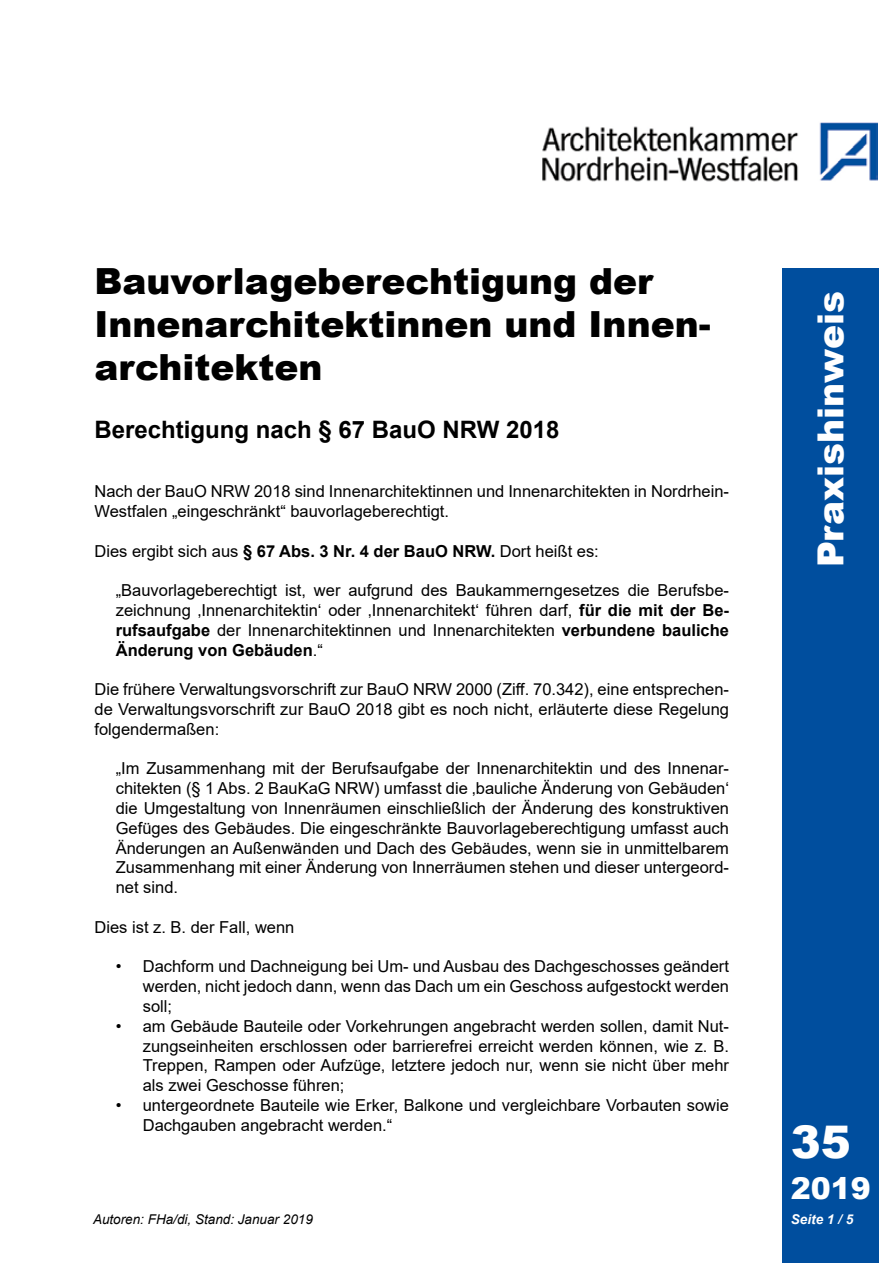
<style>
.page{position:relative;width:893px;height:1263px;background:#fff}
.page>*{position:absolute;margin:0;border:0;box-sizing:border-box;transform-origin:0 0}
.t1{font:900 45px "Arial";color:#fff}
.t2{font:900 36px/43.2px "Arial";color:#000}
.t3{font:900 36px "Arial";color:#fff}
.t4{font:900 30px "Arial";color:#fff}
.t5{font:700 24px "Arial";color:#000}
.t6{font:16.5px/19.8px "Arial";color:#000;text-align:justify}
.t7{font:italic 13.5px "Arial";color:#000}
.t8{font:italic 700 13.5px "Arial";color:#fff}
.s1{font-weight:700}
</style>
<div class="page">
<img style="left:542px;top:122px;width:336px;height:60px">
<div style="left:782px;top:268px;width:96px;height:995px;background:#004e9e"></div>
<h2 class="t2" style="left:94px;top:258px;width:618px">Bauvorlageberechtigung der<br>Innenarchitektinnen und Innen&shy;architekten</h2>
<h3 class="t5" style="left:94px;top:412px;width:467px">Berechtigung nach § 67 BauO NRW 2018</h3>
<p class="t6" style="left:94px;top:481px;width:636px">Nach der BauO NRW 2018 sind Innenarchitektinnen und Innenarchitekten in Nordrhein-<br>Westfalen „eingeschränkt“ bauvorlageberechtigt.</p>
<p class="t6" style="left:94px;top:541px;width:506px">Dies ergibt sich aus <span class="s1">§ 67 Abs. 3 Nr. 4 der BauO NRW.</span> Dort heißt es:</p>
<p class="t6" style="left:116px;top:580px;width:615px">„Bauvorlageberechtigt ist, wer aufgrund des Baukammerngesetzes die Berufsbe&shy;zeichnung ‚Innenarchitektin‘ oder ‚Innenarchitekt‘ führen darf, <span class="s1">für die mit der Be&shy;rufsaufgabe</span> der Innenarchitektinnen und Innenarchitekten <span class="s1">verbundene bauliche Änderung von Gebäuden</span>.“</p>
<p class="t6" style="left:95px;top:679px;width:636px">Die frühere Verwaltungsvorschrift zur BauO NRW 2000 (Ziff. 70.342), eine entsprechen&shy;de Verwaltungsvorschrift zur BauO 2018 gibt es noch nicht, erläuterte diese Regelung folgendermaßen:</p>
<p class="t6" style="left:116px;top:758px;width:615px">„Im Zusammenhang mit der Berufsaufgabe der Innenarchitektin und des Innenar&shy;chitekten (§ 1 Abs. 2 BauKaG NRW) umfasst die ‚bauliche Änderung von Gebäuden‘ die Umgestaltung von Innenräumen einschließlich der Änderung des konstruktiven Gefüges des Gebäudes. Die eingeschränkte Bauvorlageberechtigung umfasst auch Änderungen an Außenwänden und Dach des Gebäudes, wenn sie in unmittelbarem Zusammenhang mit einer Änderung von Innerräumen stehen und dieser untergeord&shy;net sind.</p>
<p class="t6" style="left:95px;top:917px;width:201px">Dies ist z. B. der Fall, wenn</p>
<p class="t6" style="left:143px;top:956px;width:588px;text-indent:-27px">• Dachform und Dachneigung bei Um- und Ausbau des Dachgeschosses geändert werden, nicht jedoch dann, wenn das Dach um ein Geschoss aufgestockt werden soll;</p>
<p class="t6" style="left:143px;top:1016px;width:588px;text-indent:-27px">• am Gebäude Bauteile oder Vorkehrungen angebracht werden sollen, damit Nut&shy;zungseinheiten erschlossen oder barrierefrei erreicht werden können, wie z. B.<br>Treppen, Rampen oder Aufzüge, letztere jedoch nur, wenn sie nicht über mehr als zwei Geschosse führen;</p>
<p class="t6" style="left:143px;top:1095px;width:588px;text-indent:-27px">• untergeordnete Bauteile wie Erker, Balkone und vergleichbare Vorbauten sowie<br>Dachgauben angebracht werden.“</p>
<h2 class="t3" style="left:805px;top:567px;width:278px;rotate:-90deg">Praxishinweis</h2>
<h1 class="t1" style="left:791px;top:1109px;width:62px">35</h1>
<h3 class="t4" style="left:791px;top:1167px;width:82px">2019</h3>
<p class="t7" style="left:93px;top:1211px;width:221px">Autoren: FHa/di, Stand: Januar 2019</p>
<p class="t8" style="left:791px;top:1210px;width:64px">Seite 1 / 5</p>
</div>
